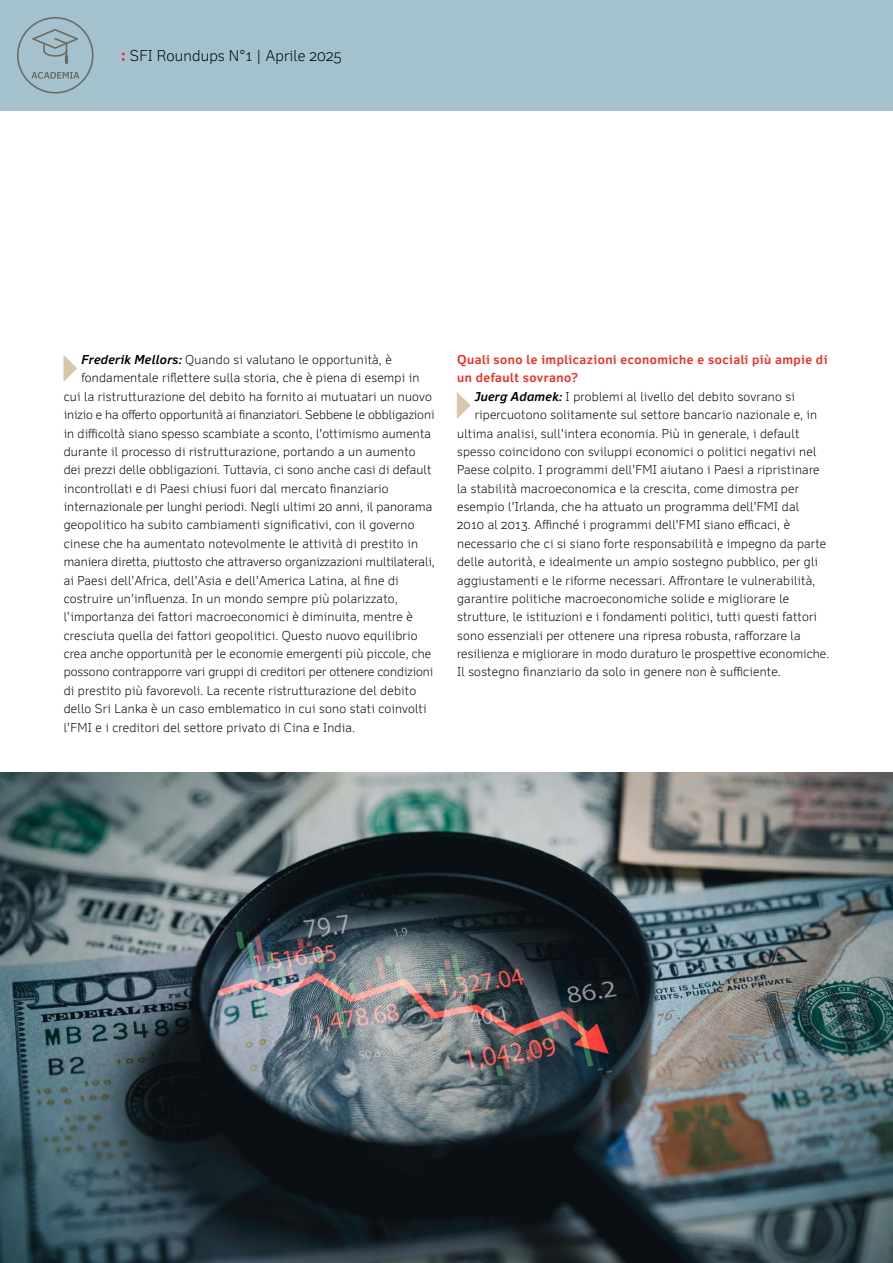
<style>
.page{position:relative;width:893px;height:1263px;background:#fff}
.page>*{position:absolute;margin:0;border:0;box-sizing:border-box;transform-origin:0 0}
.t1{font:300 15px "Felbridge Pro";letter-spacing:.01em;color:#000}
.t2{font:300 12.3px "Felbridge Pro";letter-spacing:.02em;color:#000}
.t3{font:300 12.3px "Felbridge Pro";color:#000}
.t4{font:700 12.3px "Felbridge Pro";letter-spacing:.04em;color:#e5342a}
.t5{font:300 12.3px "Felbridge Pro";letter-spacing:-.005em;color:#000}
.s1{font-family:"New Baskerville Std";font-weight:400;font-size:16.5px;color:#e5342a}
.s2{font-weight:700;font-style:italic}
</style>
<div class="page">
<div style="left:0;top:0;width:893px;height:111px;background:#a4c2cd"></div>
<svg style="left:17px;top:17px;width:77px;height:77px"></svg>
<img style="left:0;top:772px;width:893px;height:491px">
<p class="t1" style="left:121px;top:47px;width:222px"><span class="s1">:</span> SFI Roundups N°1 | Aprile 2025</p>
<p class="t2" style="left:81px;top:352px;width:312px"><span class="s2">Frederik Mellors:</span> Quando si valutano le opportunità, è</p>
<p class="t2" style="left:81px;top:371px;width:340px">fondamentale riflettere sulla storia, che è piena di esempi in</p>
<p class="t2" style="left:64px;top:389px;width:370px">cui la ristrutturazione del debito ha fornito ai mutuatari un nuovo</p>
<p class="t5" style="left:64px;top:407px;width:372px">inizio e ha offerto opportunità ai finanziatori. Sebbene le obbligazioni</p>
<p class="t2" style="left:64px;top:426px;width:369px">in difficoltà siano spesso scambiate a sconto, l'ottimismo aumenta</p>
<p class="t2" style="left:64px;top:444px;width:353px">durante il processo di ristrutturazione, portando a un aumento</p>
<p class="t2" style="left:64px;top:462px;width:369px">dei prezzi delle obbligazioni. Tuttavia, ci sono anche casi di default</p>
<p class="t2" style="left:64px;top:481px;width:326px">incontrollati e di Paesi chiusi fuori dal mercato finanziario</p>
<p class="t2" style="left:64px;top:499px;width:370px">internazionale per lunghi periodi. Negli ultimi 20 anni, il panorama</p>
<p class="t2" style="left:64px;top:518px;width:352px">geopolitico ha subito cambiamenti significativi, con il governo</p>
<p class="t2" style="left:64px;top:536px;width:356px">cinese che ha aumentato notevolmente le attività di prestito in</p>
<p class="t3" style="left:64px;top:554px;width:372px">maniera diretta, piuttosto che attraverso organizzazioni multilaterali,</p>
<p class="t2" style="left:64px;top:573px;width:336px">ai Paesi dell'Africa, dell'Asia e dell'America Latina, al fine di</p>
<p class="t2" style="left:64px;top:591px;width:335px">costruire un'influenza. In un mondo sempre più polarizzato,</p>
<p class="t2" style="left:64px;top:609px;width:350px">l'importanza dei fattori macroeconomici è diminuita, mentre è</p>
<p class="t2" style="left:64px;top:628px;width:355px">cresciuta quella dei fattori geopolitici. Questo nuovo equilibrio</p>
<p class="t2" style="left:64px;top:646px;width:369px">crea anche opportunità per le economie emergenti più piccole, che</p>
<p class="t3" style="left:64px;top:665px;width:371px">possono contrapporre vari gruppi di creditori per ottenere condizioni</p>
<p class="t2" style="left:64px;top:683px;width:354px">di prestito più favorevoli. La recente ristrutturazione del debito</p>
<p class="t2" style="left:64px;top:701px;width:364px">dello Sri Lanka è un caso emblematico in cui sono stati coinvolti</p>
<p class="t2" style="left:64px;top:720px;width:293px">l'FMI e i creditori del settore privato di Cina e India.</p>
<p class="t4" style="left:457px;top:352px;width:372px">Quali sono le implicazioni economiche e sociali più ampie di</p>
<p class="t4" style="left:457px;top:371px;width:122px">un default sovrano?</p>
<p class="t2" style="left:475px;top:389px;width:322px"><span class="s2">Juerg Adamek:</span> I problemi al livello del debito sovrano si</p>
<p class="t2" style="left:475px;top:407px;width:344px">ripercuotono solitamente sul settore bancario nazionale e, in</p>
<p class="t2" style="left:457px;top:426px;width:344px">ultima analisi, sull'intera economia. Più in generale, i default</p>
<p class="t2" style="left:457px;top:444px;width:361px">spesso coincidono con sviluppi economici o politici negativi nel</p>
<p class="t2" style="left:457px;top:462px;width:364px">Paese colpito. I programmi dell'FMI aiutano i Paesi a ripristinare</p>
<p class="t2" style="left:457px;top:481px;width:343px">la stabilità macroeconomica e la crescita, come dimostra per</p>
<p class="t2" style="left:457px;top:499px;width:343px">esempio l'Irlanda, che ha attuato un programma dell'FMI dal</p>
<p class="t2" style="left:457px;top:518px;width:334px">2010 al 2013. Affinché i programmi dell'FMI siano efficaci, è</p>
<p class="t2" style="left:457px;top:536px;width:371px">necessario che ci si siano forte responsabilità e impegno da parte</p>
<p class="t2" style="left:457px;top:554px;width:362px">delle autorità, e idealmente un ampio sostegno pubblico, per gli</p>
<p class="t2" style="left:457px;top:573px;width:360px">aggiustamenti e le riforme necessari. Affrontare le vulnerabilità,</p>
<p class="t2" style="left:457px;top:591px;width:334px">garantire politiche macroeconomiche solide e migliorare le</p>
<p class="t2" style="left:457px;top:609px;width:361px">strutture, le istituzioni e i fondamenti politici, tutti questi fattori</p>
<p class="t2" style="left:457px;top:628px;width:345px">sono essenziali per ottenere una ripresa robusta, rafforzare la</p>
<p class="t2" style="left:457px;top:646px;width:374px">resilienza e migliorare in modo duraturo le prospettive economiche.</p>
<p class="t2" style="left:457px;top:665px;width:325px">Il sostegno finanziario da solo in genere non è sufficiente.</p>
</div>
